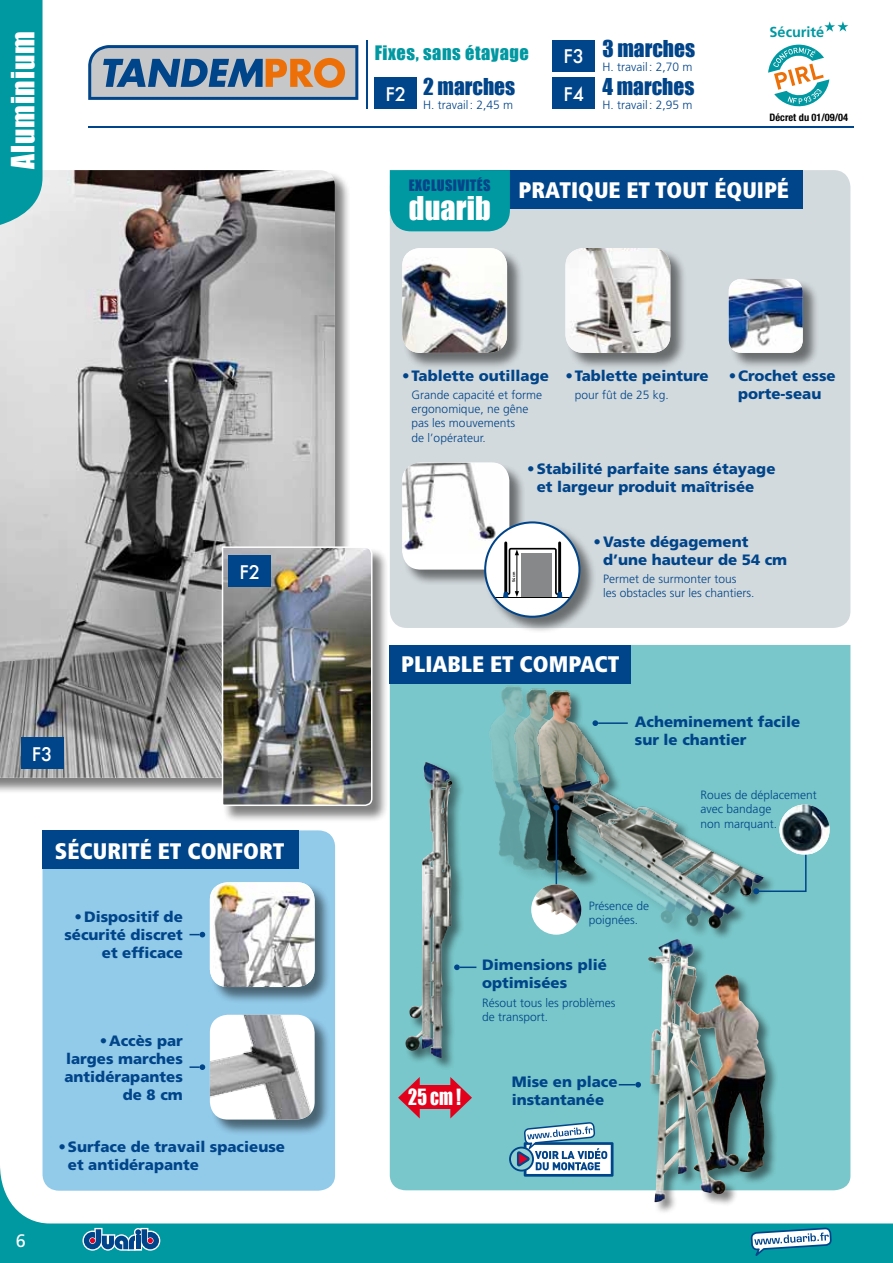
<style>
.page{position:relative;width:893px;height:1263px;background:#fff}
.page>*{position:absolute;margin:0;border:0;box-sizing:border-box;transform-origin:0 0}
.t1{font:30.15px "Impact";letter-spacing:.005em;color:#fff}
.t2{font:29.4px "Impact";letter-spacing:.03em;color:#fff}
.t3{font:900 condensed 22.5px "Frutiger";color:#fff}
.t4{font:21.3px/37.7px "Impact";color:#004489}
.t5{font:20.55px "Impact";color:#fff;scale:.88 1}
.t6{font:18.3px "Impact";letter-spacing:.03em;color:#0098a1}
.t7{font:500 18.3px "Futura";color:#fff}
.t8{font:18px "Frutiger LT Std";color:#fff}
.t9{font:900 15px/18px "Frutiger LT Std";color:#004489}
.t10{font:14.4px "Impact";letter-spacing:.025em;color:#004489}
.t11{font:700 14.4px "Frutiger LT Std";color:#0098a1}
.t12{font:300 12px/14.4px "Frutiger LT Std";color:#004489}
.t13{font:700 condensed 10.35px "Helvetica Neue";color:#000}
.t14{font:700 3.9px "DIN";color:#000}
</style>
<div class="page">
<svg style="left:0;top:1164px;width:892px;height:99px;fill:#0098a1"></svg>
<svg style="left:82px;top:1228px;width:78px;height:22px;background:#3f80a6"></svg>
<svg style="left:751px;top:1228px;width:81px;height:33px"></svg>
<svg style="left:892px;top:1223px;width:1px;height:40px"></svg>
<div style="left:390px;top:645px;width:460px;height:545px;background:#79c7ca"></div>
<div style="left:390px;top:170px;width:460px;height:458px;background:#d3dadd;border-radius:17px"></div>
<div style="left:0;top:170px;width:352px;height:625px;background:#000;opacity:.5"></div>
<img style="left:0;top:170px;width:335px;height:608px">
<div style="left:43px;top:830px;width:292px;height:361px;background:#92cae9;border-radius:16px"></div>
<img style="left:471px;top:678px;width:258px;height:258px">
<img style="left:519px;top:683px;width:258px;height:258px">
<svg style="left:824px;top:21px;width:24px;height:11px"></svg>
<svg style="left:768px;top:45px;width:61px;height:62px"></svg>
<hr style="left:88px;top:126px;width:766px;height:1px;background:#004489">
<svg style="left:0;top:0;width:43px;height:233px;background:#17a0a8"></svg>
<hr style="left:367px;top:41px;width:1px;height:68px;background:#004489">
<svg style="left:88px;top:45px;width:270px;height:55px;background:#8d97a3"></svg>
<div style="left:375px;top:78px;width:42px;height:31px;background:#004489"></div>
<div style="left:222px;top:547px;width:167px;height:276px;background:#000;opacity:.5"></div>
<img style="left:221px;top:546px;width:152px;height:261px">
<div style="left:229px;top:556px;width:42px;height:31px;background:#004489"></div>
<div style="left:553px;top:40px;width:42px;height:31px;background:#004489"></div>
<div style="left:21px;top:738px;width:42px;height:31px;background:#004489"></div>
<div style="left:553px;top:78px;width:42px;height:31px;background:#004489"></div>
<div style="left:480px;top:170px;width:323px;height:39px;background:#004489"></div>
<div style="left:390px;top:645px;width:241px;height:39px;background:#004489"></div>
<div style="left:42px;top:830px;width:257px;height:39px;background:#004489"></div>
<div style="left:729px;top:279px;width:91px;height:91px;background:#000;opacity:.5"></div>
<img style="left:729px;top:279px;width:74px;height:74px">
<div style="left:566px;top:248px;width:121px;height:122px;background:#000;opacity:.5"></div>
<img style="left:565px;top:248px;width:105px;height:105px">
<div style="left:402px;top:248px;width:122px;height:122px;background:#000;opacity:.5"></div>
<img style="left:402px;top:248px;width:105px;height:105px">
<div style="left:390px;top:170px;width:120px;height:61px;background:#0098a1"></div>
<div style="left:647px;top:938px;width:131px;height:276px;background:#000;opacity:.5"></div>
<img style="left:648px;top:941px;width:93px;height:261px">
<div style="left:405px;top:761px;width:61px;height:309px;background:#000;opacity:.5"></div>
<img style="left:404px;top:762px;width:39px;height:296px">
<hr style="left:598px;top:722px;width:30px;height:2px;background:#004489">
<svg style="left:592px;top:720px;width:6px;height:6px"></svg>
<svg style="left:454px;top:964px;width:22px;height:6px"></svg>
<svg style="left:619px;top:1082px;width:22px;height:5px"></svg>
<div style="left:417px;top:1085px;width:33px;height:24px;background:#e2001a"></div>
<svg style="left:398px;top:1077px;width:22px;height:41px"></svg>
<svg style="left:450px;top:1077px;width:22px;height:41px"></svg>
<div style="left:210px;top:882px;width:122px;height:122px;background:#000;opacity:.5"></div>
<img style="left:210px;top:882px;width:105px;height:105px">
<svg style="left:190px;top:932px;width:15px;height:5px"></svg>
<div style="left:210px;top:1015px;width:122px;height:121px;background:#000;opacity:.5"></div>
<img style="left:210px;top:1015px;width:105px;height:104px">
<svg style="left:190px;top:1064px;width:15px;height:6px"></svg>
<div style="left:402px;top:463px;width:124px;height:123px;background:#000;opacity:.5"></div>
<div style="left:402px;top:462px;width:107px;height:108px;background:#fff;border-radius:18px"></div>
<img style="left:402px;top:463px;width:101px;height:87px">
<div style="left:484px;top:522px;width:113px;height:112px;background:#000;opacity:.5"></div>
<div style="left:485px;top:522px;width:94px;height:95px;background:#fff;border-radius:50%"></div>
<hr style="left:504px;top:543px;width:3px;height:53px;background:#000">
<hr style="left:558px;top:543px;width:3px;height:53px;background:#000">
<hr style="left:494px;top:597px;width:77px;height:1px;background:#000">
<svg style="left:504px;top:547px;width:58px;height:51px"></svg>
<div style="left:484px;top:521px;width:96px;height:97px;border:2px solid #004489;border-radius:50%"></div>
<svg style="left:509px;top:1122px;width:104px;height:55px"></svg>
<hr style="left:556px;top:807px;width:1px;height:94px;background:#004489">
<svg style="left:553px;top:804px;width:6px;height:6px"></svg>
<svg style="left:753px;top:832px;width:54px;height:62px;background:#6eb8bf"></svg>
<div style="left:531px;top:884px;width:50px;height:51px;background:#fff;border-radius:50%"></div>
<img style="left:534px;top:884px;width:47px;height:40px">
<img style="left:779px;top:804px;width:51px;height:50px">
<h2 class="t2" style="left:0;top:169px;width:139px;rotate:-90deg">Aluminium</h2>
<p class="t7" style="left:32px;top:742px;width:22px">F3</p>
<p class="t7" style="left:240px;top:559px;width:22px">F2</p>
<h3 class="t3" style="left:55px;top:837px;width:231px">SÉCURITÉ et CONFORT</h3>
<p class="t9" style="left:64px;top:908px;width:120px;text-align:right">•Dispositif de sécurité discret et efficace</p>
<p class="t9" style="left:64px;top:1032px;width:120px;text-align:right">•Accès par larges marches antidérapantes de 8 cm</p>
<p class="t8" style="left:16px;top:1230px;width:12px">6</p>
<p class="t9" style="left:68px;top:1138px;width:219px;text-indent:-9px">• Surface de travail spacieuse et antidérapante</p>
<h3 class="t4" style="left:602px;top:29px;width:94px">3 marches<br>4 marches</h3>
<p class="t6" style="left:375px;top:39px;width:156px">Fixes, sans étayage</p>
<p class="t7" style="left:563px;top:44px;width:22px">F3</p>
<p class="t12" style="left:602px;top:60px;width:92px">H. travail: 2,70 m</p>
<h3 class="t4" style="left:423px;top:67px;width:94px">2 marches</h3>
<p class="t7" style="left:563px;top:82px;width:22px">F4</p>
<p class="t7" style="left:385px;top:82px;width:22px">F2</p>
<p class="t12" style="left:423px;top:98px;width:92px">H. travail: 2,45 m</p>
<p class="t12" style="left:602px;top:98px;width:92px">H. travail: 2,95 m</p>
<p class="t11" style="left:770px;top:23px;width:56px">Sécurité</p>
<p class="t13" style="left:770px;top:111px;width:80px">Décret du 01/09/04</p>
<p class="t10" style="left:409px;top:174px;width:83px">EXCLUSIVITÉS</p>
<h1 class="t1" style="left:409px;top:185px;width:83px">duarib</h1>
<h3 class="t3" style="left:519px;top:177px;width:272px">PRATIQUE ET TOUT ÉQUIPÉ</h3>
<p class="t9" style="left:402px;top:366px;width:148px">• Tablette outillage</p>
<p class="t12" style="left:412px;top:387px;width:132px">Grande capacité et forme ergonomique, ne gêne pas les mouvements<br>de l’opérateur.</p>
<p class="t9" style="left:565px;top:366px;width:145px">• Tablette peinture</p>
<p class="t12" style="left:575px;top:387px;width:96px">pour fût de 25 kg.</p>
<p class="t9" style="left:729px;top:366px;width:109px;text-align:center">• Crochet esse porte-seau</p>
<p class="t9" style="left:537px;top:459px;width:240px;text-indent:-9px">• Stabilité parfaite sans étayage et largeur produit maîtrisée</p>
<p class="t14" style="left:511px;top:582px;width:12px;rotate:-90deg">54 cm</p>
<p class="t9" style="left:603px;top:532px;width:186px;text-indent:-9px">• Vaste dégagement d’une hauteur de 54 cm</p>
<p class="t12" style="left:603px;top:571px;width:153px">Permet de surmonter tous<br>les obstacles sur les chantiers.</p>
<h3 class="t3" style="left:401px;top:650px;width:220px">PLIABLE ET COMPACT</h3>
<p class="t9" style="left:635px;top:712px;width:167px">Acheminement facile sur le chantier</p>
<p class="t12" style="left:701px;top:788px;width:118px">Roues de déplacement avec bandage<br>non marquant.</p>
<p class="t12" style="left:589px;top:899px;width:62px">Présence de poignées.</p>
<h3 class="t5" style="left:408px;top:1081px;width:61px">25 cm !</h3>
<p class="t9" style="left:482px;top:956px;width:126px">Dimensions plié optimisées</p>
<p class="t12" style="left:482px;top:996px;width:135px">Résout tous les problèmes de transport.</p>
<p class="t9" style="left:512px;top:1073px;width:107px">Mise en place instantanée</p>
</div>
